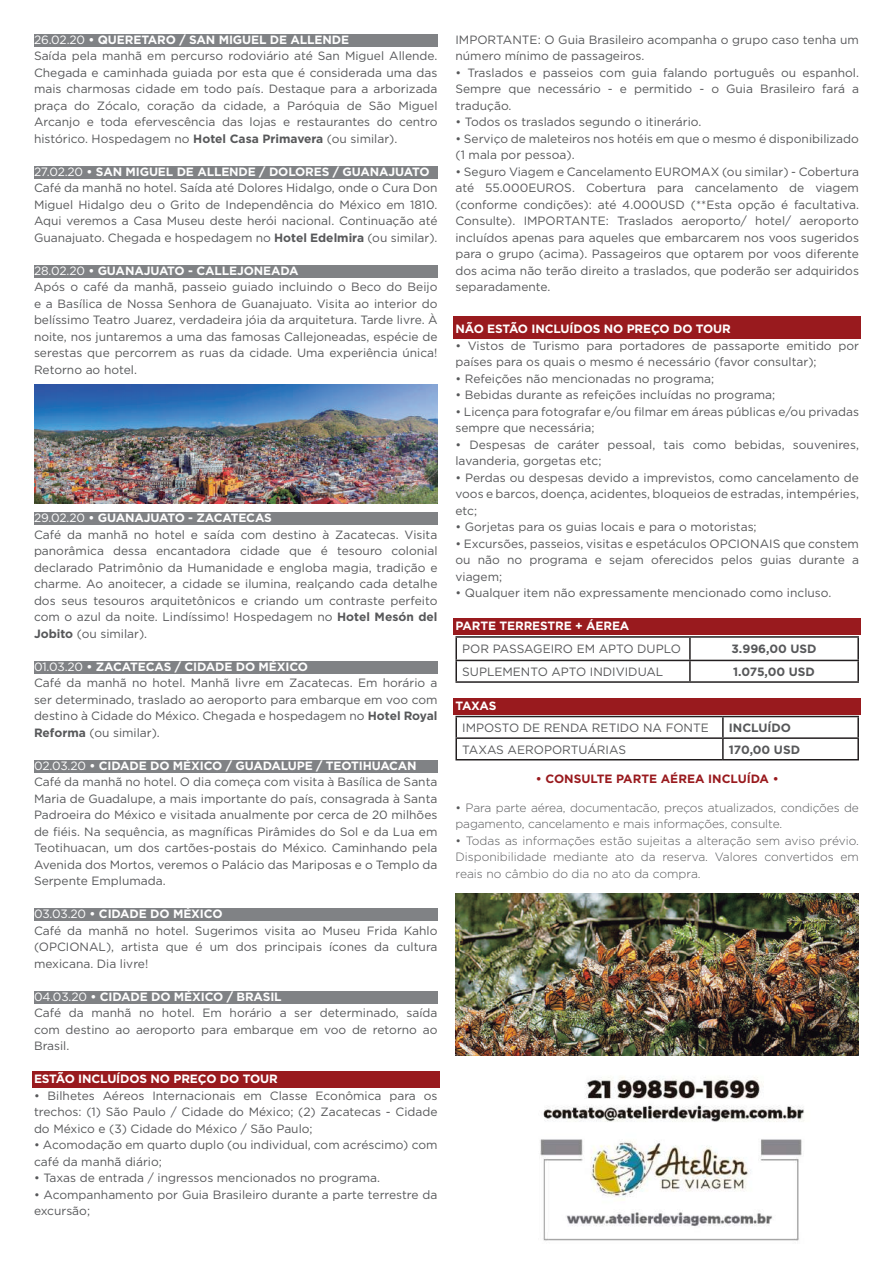
<style>
.page{position:relative;width:893px;height:1263px;background:#fff}
.page>*{position:absolute;margin:0;border:0;box-sizing:border-box;transform-origin:0 0}
.t1{font:12px/16.5px "Gotham";color:#57585a}
.t2{font:300 12px/16.5px "Gotham";letter-spacing:-.01em;color:#57585a}
.t3{font:700 12px "Gotham";letter-spacing:-.01em;color:#fff}
.t4{font:700 12px "Gotham";color:#57585a}
.t5{font:700 12px "Gotham";color:#991a1e}
.s1{color:#fff}
.s2{font-weight:700;color:#fff}
.s3{font-weight:700}
</style>
<div class="page">
<div style="left:34px;top:34px;width:403px;height:12px;background:#808285"></div>
<div style="left:34px;top:166px;width:403px;height:12px;background:#808285"></div>
<div style="left:34px;top:265px;width:403px;height:12px;background:#808285"></div>
<div style="left:34px;top:513px;width:403px;height:12px;background:#808285"></div>
<div style="left:34px;top:661px;width:403px;height:12px;background:#808285"></div>
<div style="left:34px;top:760px;width:403px;height:12px;background:#808285"></div>
<div style="left:34px;top:909px;width:403px;height:12px;background:#808285"></div>
<div style="left:34px;top:991px;width:403px;height:12px;background:#808285"></div>
<div style="left:32px;top:1071px;width:408px;height:17px;background:#991a1e"></div>
<div style="left:453px;top:317px;width:408px;height:22px;background:#991a1e"></div>
<div style="left:453px;top:618px;width:408px;height:17px;background:#991a1e"></div>
<div style="left:453px;top:698px;width:408px;height:16px;background:#991a1e"></div>
<hr style="left:455px;top:636px;width:235px;height:2px;background:#231f20">
<hr style="left:455px;top:638px;width:2px;height:22px;background:#231f20">
<hr style="left:690px;top:636px;width:169px;height:2px;background:#231f20">
<hr style="left:689px;top:638px;width:2px;height:22px;background:#231f20">
<hr style="left:857px;top:638px;width:2px;height:22px;background:#231f20">
<hr style="left:455px;top:660px;width:235px;height:1px;background:#231f20">
<hr style="left:455px;top:661px;width:2px;height:20px;background:#231f20">
<hr style="left:690px;top:660px;width:169px;height:1px;background:#231f20">
<hr style="left:689px;top:661px;width:2px;height:20px;background:#231f20">
<hr style="left:857px;top:661px;width:2px;height:20px;background:#231f20">
<hr style="left:455px;top:681px;width:235px;height:2px;background:#231f20">
<hr style="left:690px;top:681px;width:169px;height:2px;background:#231f20">
<hr style="left:455px;top:716px;width:268px;height:1px;background:#231f20">
<hr style="left:455px;top:717px;width:2px;height:20px;background:#231f20">
<hr style="left:723px;top:716px;width:136px;height:1px;background:#231f20">
<hr style="left:722px;top:717px;width:2px;height:20px;background:#231f20">
<hr style="left:857px;top:717px;width:2px;height:20px;background:#231f20">
<hr style="left:455px;top:737px;width:268px;height:2px;background:#231f20">
<hr style="left:455px;top:739px;width:2px;height:20px;background:#231f20">
<hr style="left:723px;top:737px;width:136px;height:2px;background:#231f20">
<hr style="left:722px;top:739px;width:2px;height:20px;background:#231f20">
<hr style="left:857px;top:739px;width:2px;height:20px;background:#231f20">
<hr style="left:455px;top:759px;width:268px;height:1px;background:#231f20">
<hr style="left:723px;top:759px;width:136px;height:1px;background:#231f20">
<img style="left:34px;top:385px;width:403px;height:118px">
<img style="left:455px;top:893px;width:404px;height:163px">
<img style="left:540px;top:1077px;width:265px;height:164px">
<p class="t1" style="left:34px;top:31px;width:405px"><span class="s1">26.02.20</span> <span class="s2">• QUERETARO / SAN MIGUEL DE ALLENDE<br></span>Saída pela manhã em percurso rodoviário até San Miguel Allende.<br>Chegada e caminhada guiada por esta que é considerada uma das mais charmosas cidade em todo país. Destaque para a arborizada praça do Zócalo, coração da cidade, a Paróquia de São Miguel Arcanjo e toda efervescência das lojas e restaurantes do centro histórico. Hospedagem no <span class="s3">Hotel Casa Primavera</span> (ou similar).</p>
<p class="t1" style="left:34px;top:163px;width:405px"><span class="s1">27.02.20</span> <span class="s2">• SAN MIGUEL DE ALLENDE / DOLORES / GUANAJUATO </span>Café da manhã no hotel. Saída até Dolores Hidalgo, onde o Cura Don Miguel Hidalgo deu o Grito de Independência do México em 1810.<br>Aqui veremos a Casa Museu deste herói nacional. Continuação até Guanajuato. Chegada e hospedagem no <span class="s3">Hotel Edelmira</span> (ou similar).</p>
<p class="t1" style="left:34px;top:262px;width:405px"><span class="s1">28.02.20</span> <span class="s2">• GUANAJUATO - CALLEJONEADA<br></span>Após o café da manhã, passeio guiado incluindo o Beco do Beijo e a Basílica de Nossa Senhora de Guanajuato. Visita ao interior do belíssimo Teatro Juarez, verdadeira jóia da arquitetura. Tarde livre. À noite, nos juntaremos a uma das famosas Callejoneadas, espécie de serestas que percorrem as ruas da cidade. Uma experiência única!<br>Retorno ao hotel.</p>
<p class="t1" style="left:34px;top:509px;width:405px"><span class="s1">29.02.20</span> <span class="s2">• GUANAJUATO - ZACATECAS<br></span>Café da manhã no hotel e saída com destino à Zacatecas. Visita panorâmica dessa encantadora cidade que é tesouro colonial declarado Patrimônio da Humanidade e engloba magia, tradição e charme. Ao anoitecer, a cidade se ilumina, realçando cada detalhe dos seus tesouros arquitetônicos e criando um contraste perfeito com o azul da noite. Lindíssimo! Hospedagem no <span class="s3">Hotel Mesón del Jobito</span> (ou similar).</p>
<p class="t1" style="left:34px;top:658px;width:405px"><span class="s1">01.03.20</span> <span class="s2">• ZACATECAS / CIDADE DO MÉXICO<br></span>Café da manhã no hotel. Manhã livre em Zacatecas. Em horário a ser determinado, traslado ao aeroporto para embarque em voo com destino à Cidade do México. Chegada e hospedagem no <span class="s3">Hotel Royal Reforma</span> (ou similar).</p>
<p class="t1" style="left:34px;top:757px;width:405px"><span class="s1">02.03.20</span> <span class="s2">• CIDADE DO MÉXICO / GUADALUPE / TEOTIHUACAN </span>Café da manhã no hotel. O dia começa com visita à Basílica de Santa Maria de Guadalupe, a mais importante do país, consagrada à Santa Padroeira do México e visitada anualmente por cerca de 20 milhões de fiéis. Na sequência, as magníficas Pirâmides do Sol e da Lua em Teotihuacan, um dos cartões-postais do México. Caminhando pela Avenida dos Mortos, veremos o Palácio das Mariposas e o Templo da Serpente Emplumada.</p>
<p class="t1" style="left:34px;top:905px;width:405px"><span class="s1">03.03.20</span> <span class="s2">• CIDADE DO MÉXICO<br></span>Café da manhã no hotel. Sugerimos visita ao Museu Frida Kahlo (OPCIONAL), artista que é um dos principais ícones da cultura mexicana. Dia livre!</p>
<p class="t1" style="left:34px;top:988px;width:405px"><span class="s1">04.03.20</span> <span class="s2">• CIDADE DO MÉXICO / BRASIL<br></span>Café da manhã no hotel. Em horário a ser determinado, saída com destino ao aeroporto para embarque em voo de retorno ao Brasil.</p>
<p class="t3" style="left:34px;top:1071px;width:245px">ESTÃO INCLUÍDOS NO PREÇO DO TOUR</p>
<p class="t1" style="left:34px;top:1087px;width:405px;text-align:justify">• Bilhetes Aéreos Internacionais em Classe Econômica para os trechos: (1) São Paulo / Cidade do México; (2) Zacatecas - Cidade do México e (3) Cidade do México / São Paulo;</p>
<p class="t1" style="left:34px;top:1136px;width:405px">• Acomodação em quarto duplo (ou individual, com acréscimo) com café da manhã diário;</p>
<p class="t1" style="left:34px;top:1169px;width:348px">• Taxas de entrada / ingressos mencionados no programa.</p>
<p class="t1" style="left:34px;top:1186px;width:405px">• Acompanhamento por Guia Brasileiro durante a parte terrestre da excursão;</p>
<p class="t1" style="left:455px;top:31px;width:405px">IMPORTANTE: O Guia Brasileiro acompanha o grupo caso tenha um número mínimo de passageiros.</p>
<p class="t1" style="left:455px;top:64px;width:405px;text-align:justify">• Traslados e passeios com guia falando português ou espanhol.<br>Sempre que necessário - e permitido - o Guia Brasileiro fará a tradução.</p>
<p class="t1" style="left:455px;top:113px;width:247px">• Todos os traslados segundo o itinerário.</p>
<p class="t1" style="left:455px;top:130px;width:405px">• Serviço de maleteiros nos hotéis em que o mesmo é disponibilizado (1 mala por pessoa).</p>
<p class="t1" style="left:455px;top:163px;width:405px;text-align:justify">• Seguro Viagem e Cancelamento EUROMAX (ou similar) - Cobertura até 55.000EUROS. Cobertura para cancelamento de viagem (conforme condições): até 4.000USD (**Esta opção é facultativa.<br>Consulte). IMPORTANTE: Traslados aeroporto/ hotel/ aeroporto incluídos apenas para aqueles que embarcarem nos voos sugeridos para o grupo (acima). Passageiros que optarem por voos diferente dos acima não terão direito a traslados, que poderão ser adquiridos separadamente.</p>
<p class="t3" style="left:455px;top:321px;width:277px">NÃO ESTÃO INCLUÍDOS NO PREÇO DO TOUR</p>
<p class="t1" style="left:455px;top:337px;width:405px">• Vistos de Turismo para portadores de passaporte emitido por países para os quais o mesmo é necessário (favor consultar);</p>
<p class="t1" style="left:455px;top:370px;width:260px">• Refeições não mencionadas no programa;</p>
<p class="t1" style="left:455px;top:386px;width:321px">• Bebidas durante as refeições incluídas no programa;</p>
<p class="t1" style="left:455px;top:403px;width:405px">• Licença para fotografar e/ou filmar em áreas públicas e/ou privadas sempre que necessária;</p>
<p class="t1" style="left:455px;top:436px;width:405px">• Despesas de caráter pessoal, tais como bebidas, souvenires, lavanderia, gorgetas etc;</p>
<p class="t1" style="left:455px;top:469px;width:405px;text-align:justify">• Perdas ou despesas devido a imprevistos, como cancelamento de voos e barcos, doença, acidentes, bloqueios de estradas, intempéries, etc;</p>
<p class="t1" style="left:455px;top:518px;width:303px">• Gorjetas para os guias locais e para o motoristas;</p>
<p class="t1" style="left:455px;top:535px;width:405px;text-align:justify">• Excursões, passeios, visitas e espetáculos OPCIONAIS que constem ou não no programa e sejam oferecidos pelos guias durante a viagem;</p>
<p class="t1" style="left:455px;top:584px;width:377px">• Qualquer item não expressamente mencionado como incluso.</p>
<p class="t3" style="left:455px;top:618px;width:175px">PARTE TERRESTRE + ÁEREA</p>
<p class="t1" style="left:462px;top:641px;width:220px">POR PASSAGEIRO EM APTO DUPLO</p>
<p class="t4" style="left:731px;top:641px;width:87px">3.996,00 USD</p>
<p class="t1" style="left:462px;top:663px;width:203px">SUPLEMENTO APTO INDIVIDUAL</p>
<p class="t4" style="left:733px;top:664px;width:83px">1.075,00 USD</p>
<p class="t3" style="left:455px;top:698px;width:43px">TAXAS</p>
<p class="t1" style="left:462px;top:719px;width:248px">IMPOSTO DE RENDA RETIDO NA FONTE</p>
<p class="t4" style="left:729px;top:720px;width:64px">INCLUÍDO</p>
<p class="t1" style="left:462px;top:741px;width:165px">TAXAS AEROPORTUÁRIAS</p>
<p class="t4" style="left:729px;top:741px;width:73px">170,00 USD</p>
<p class="t5" style="left:536px;top:771px;width:244px">• CONSULTE PARTE AÉREA INCLUÍDA •</p>
<p class="t2" style="left:455px;top:799px;width:405px">• Para parte aérea, documentacão, preços atualizados, condições de pagamento, cancelamento e mais informações, consulte.</p>
<p class="t2" style="left:455px;top:832px;width:405px;text-align:justify">• Todas as informações estão sujeitas a alteração sem aviso prévio.<br>Disponibilidade mediante ato da reserva. Valores convertidos em reais no câmbio do dia no ato da compra.</p>
</div>
